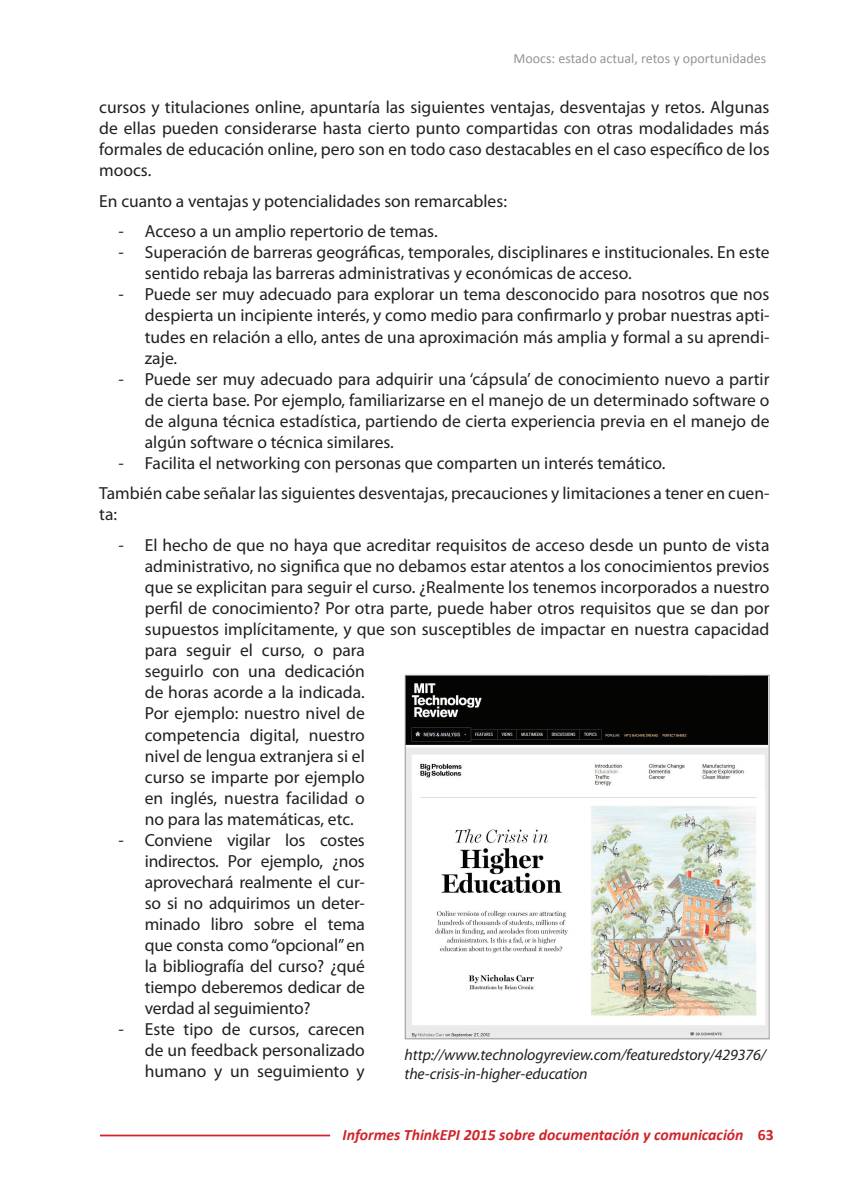
<style>
.page{position:relative;width:844px;height:1191px;background:#fff}
.page>*{position:absolute;margin:0;border:0;box-sizing:border-box;transform-origin:0 0}
.t1{font:17.5px/21px "Myriad Pro";color:#231f20;text-align:justify}
.t2{font:italic 15.75px/18.9px "Myriad Pro";letter-spacing:-.005em;color:#231f20}
.t3{font:italic 700 15.75px "Calibri";color:#d1232a}
.t4{font:14px "Calibri";color:#939598}
.s1{font-style:normal}
</style>
<div class="page">
<hr style="left:100px;top:1134px;width:230px;height:2px;background:#d1232a">
<img style="left:406px;top:677px;width:361px;height:360px">
<div style="left:404px;top:675px;width:365px;height:364px;border:1px solid #939598"></div>
<p class="t4" style="left:513px;top:49px;width:254px">Moocs: estado actual, retos y oportunidades</p>
<p class="t1" style="left:99px;top:96px;width:671px">cursos y titulaciones online, apuntaría las siguientes ventajas, desventajas y retos. Algunas de ellas pueden considerarse hasta cierto punto compartidas con otras modalidades más formales de educación online, pero son en todo caso destacables en el caso específico de los moocs.</p>
<p class="t1" style="left:99px;top:190px;width:409px">En cuanto a ventajas y potencialidades son remarcables:</p>
<p class="t1" style="left:118px;top:221px;width:320px">- Acceso a un amplio repertorio de temas.</p>
<p class="t1" style="left:145px;top:242px;width:626px;text-indent:-26px">- Superación de barreras geográficas, temporales, disciplinares e institucionales. En este sentido rebaja las barreras administrativas y económicas de acceso.</p>
<p class="t1" style="left:145px;top:284px;width:626px;text-indent:-26px">- Puede ser muy adecuado para explorar un tema desconocido para nosotros que nos despierta un incipiente interés, y como medio para confirmarlo y probar nuestras apti&shy;tudes en relación a ello, antes de una aproximación más amplia y formal a su aprendi&shy;zaje.</p>
<p class="t1" style="left:145px;top:368px;width:626px;text-indent:-26px">- Puede ser muy adecuado para adquirir una ‘cápsula’ de conocimiento nuevo a partir de cierta base. Por ejemplo, familiarizarse en el manejo de un determinado software o de alguna técnica estadística, partiendo de cierta experiencia previa en el manejo de algún software o técnica similares.</p>
<p class="t1" style="left:99px;top:447px;width:671px;line-height:31px;text-indent:19px">- Facilita el networking con personas que comparten un interés temático.<br>También cabe señalar las siguientes desventajas, precauciones y limitaciones a tener en cuen-</p>
<p class="t1" style="left:99px;top:504px;width:19px">ta:</p>
<p class="t1" style="left:145px;top:535px;width:626px;text-align:left;text-indent:-26px">- El hecho de que no haya que acreditar requisitos de acceso desde un punto de vista administrativo, no significa que no debamos estar atentos a los conocimientos previos que se explicitan para seguir el curso. ¿Realmente los tenemos incorporados a nuestro perfil de conocimiento? Por otra parte, puede haber otros requisitos que se dan por supuestos implícitamente, y que son susceptibles de impactar en nuestra capacidad para seguir el curso, o para<br>seguirlo con una dedicación<br>de horas acorde a la indicada.<br>Por ejemplo: nuestro nivel de<br>competencia digital, nuestro<br>nivel de lengua extranjera si el<br>curso se imparte por ejemplo<br>en inglés, nuestra facilidad o<br>no para las matemáticas, etc.</p>
<p class="t1" style="left:145px;top:829px;width:221px;text-indent:-26px">- Conviene vigilar los costes indirectos. Por ejemplo, ¿nos aprovechará realmente el cur&shy;so si no adquirimos un deter&shy;minado libro sobre el tema que consta como “opcional” en la bibliografía del curso? ¿qué tiempo deberemos dedicar de verdad al seguimiento?</p>
<p class="t1" style="left:145px;top:1018px;width:221px;text-indent:-26px">- Este tipo de cursos, carecen de un feedback personalizado humano y un seguimiento y</p>
<p class="t2" style="left:404px;top:1045px;width:363px">http://www.technologyreview.com/featuredstory/429376/ the-crisis-in-higher-education</p>
<p class="t3" style="left:342px;top:1124px;width:432px">Informes ThinkEPI 2015 sobre documentación y comunicación <span class="s1">63</span></p>
</div>
